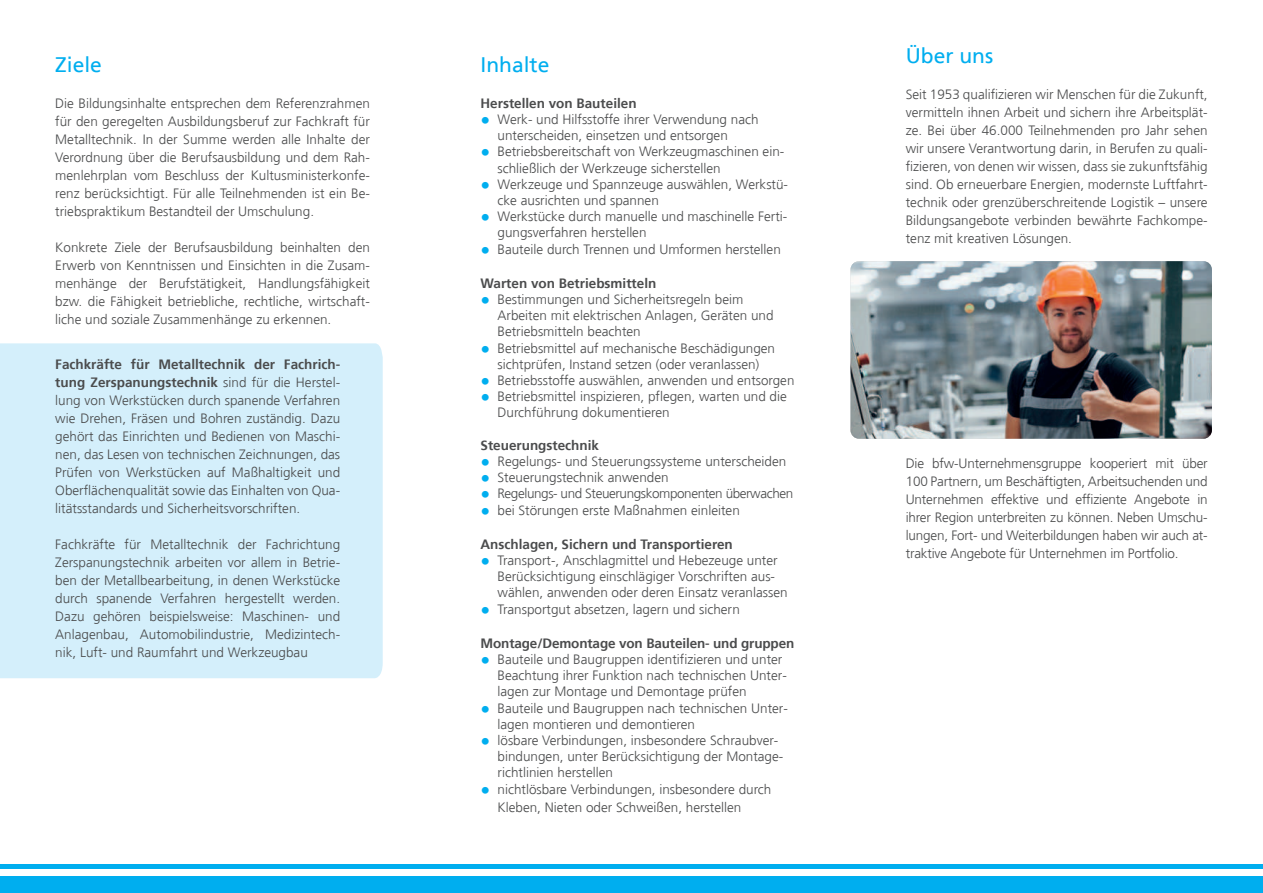
<style>
.page{position:relative;width:1263px;height:893px;background:#fff}
.page>*{position:absolute;margin:0;border:0;box-sizing:border-box;transform-origin:0 0}
.t1{font:21px "Frutiger";color:#00aeef}
.t2{font:300 13.5px/18px "Frutiger";color:#4b4c4d}
.t3{font:700 13.5px "Frutiger";color:#4b4c4d}
.t4{font:300 13.5px "Frutiger";letter-spacing:-.03em;color:#4b4c4d}
.s1{font-weight:700}
.s2{font-weight:700;font-size:19.5px;color:#00aeef}
</style>
<div class="page">
<div style="left:0;top:343px;width:383px;height:335px;background:#d4effb"></div>
<hr style="left:0;top:864px;width:1263px;height:4px;background:#00aeef">
<div style="left:0;top:877px;width:1263px;height:16px;background:#00aeef"></div>
<img style="left:850px;top:261px;width:362px;height:178px">
<h1 class="t1" style="left:55px;top:54px;width:48px">Ziele</h1>
<p class="t2" style="left:55px;top:95px;width:316px;text-align:justify">Die Bildungsinhalte entsprechen dem Referenzrahmen für den geregelten Ausbildungsberuf zur Fachkraft für Metalltechnik. In der Summe werden alle Inhalte der Verordnung über die Berufsausbildung und dem Rah&shy;menlehrplan vom Beschluss der Kultusministerkonfe&shy;renz berücksichtigt. Für alle Teilnehmenden ist ein Be&shy;triebspraktikum Bestandteil der Umschulung.</p>
<p class="t2" style="left:55px;top:239px;width:316px;text-align:justify">Konkrete Ziele der Berufsausbildung beinhalten den Erwerb von Kenntnissen und Einsichten in die Zusam&shy;menhänge der Berufstätigkeit, Handlungsfähigkeit bzw. die Fähigkeit betriebliche, rechtliche, wirtschaft&shy;liche und soziale Zusammenhänge zu erkennen.</p>
<p class="t2" style="left:55px;top:356px;width:286px;text-align:justify"><span class="s1">Fachkräfte für Metalltechnik der Fachrich&shy;tung Zerspanungstechnik</span> sind für die Herstel&shy;lung von Werkstücken durch spanende Verfahren wie Drehen, Fräsen und Bohren zuständig. Dazu gehört das Einrichten und Bedienen von Maschi&shy;nen, das Lesen von technischen Zeichnungen, das Prüfen von Werkstücken auf Maßhaltigkeit und Oberflächenqualität sowie das Einhalten von Qua&shy;litätsstandards und Sicherheitsvorschriften.</p>
<p class="t2" style="left:55px;top:536px;width:286px;text-align:justify">Fachkräfte für Metalltechnik der Fachrichtung Zerspanungstechnik arbeiten vor allem in Betrie&shy;ben der Metallbearbeitung, in denen Werkstücke durch spanende Verfahren hergestellt werden.<br>Dazu gehören beispielsweise: Maschinen- und Anlagenbau, Automobilindustrie, Medizintech&shy;nik, Luft- und Raumfahrt und Werkzeugbau</p>
<h1 class="t1" style="left:480px;top:54px;width:70px">Inhalte</h1>
<p class="t3" style="left:480px;top:98px;width:158px">Herstellen von Bauteilen</p>
<p class="t2" style="left:497px;top:112px;width:263px;line-height:16.2px;text-indent:-17px"><span class="s2">•</span> Werk- und Hilfsstoffe ihrer Verwendung nach unterscheiden, einsetzen und entsorgen</p>
<p class="t2" style="left:497px;top:145px;width:288px;line-height:16.2px;text-indent:-17px"><span class="s2">•</span> Betriebsbereitschaft von Werkzeugmaschinen ein&shy;schließlich der Werkzeuge sicherstellen</p>
<p class="t2" style="left:497px;top:177px;width:292px;line-height:16.2px;text-indent:-17px"><span class="s2">•</span> Werkzeuge und Spannzeuge auswählen, Werkstü&shy;cke ausrichten und spannen</p>
<p class="t2" style="left:497px;top:209px;width:291px;line-height:16.2px;text-indent:-17px"><span class="s2">•</span> Werkstücke durch manuelle und maschinelle Ferti&shy;gungsverfahren herstellen</p>
<p class="t2" style="left:480px;top:241px;width:302px"><span class="s2">•</span> Bauteile durch Trennen und Umformen herstellen</p>
<p class="t3" style="left:480px;top:278px;width:177px">Warten von Betriebsmitteln</p>
<p class="t2" style="left:497px;top:292px;width:278px;line-height:16.2px;text-indent:-17px"><span class="s2">•</span> Bestimmungen und Sicherheitsregeln beim<br>Arbeiten mit elektrischen Anlagen, Geräten und<br>Betriebsmitteln beachten</p>
<p class="t2" style="left:480px;top:341px;width:296px;line-height:16.2px;text-align:center"><span class="s2">•</span> Betriebsmittel auf mechanische Beschädigungen sichtprüfen, Instand setzen (oder veranlassen)</p>
<p class="t2" style="left:480px;top:372px;width:315px"><span class="s2">•</span> Betriebsstoffe auswählen, anwenden und entsorgen</p>
<p class="t2" style="left:497px;top:389px;width:291px;line-height:16.2px;text-indent:-17px"><span class="s2">•</span> Betriebsmittel inspizieren, pflegen, warten und die<br>Durchführung dokumentieren</p>
<p class="t3" style="left:480px;top:440px;width:120px">Steuerungstechnik</p>
<p class="t2" style="left:480px;top:453px;width:307px"><span class="s2">•</span> Regelungs- und Steuerungssysteme unterscheiden</p>
<p class="t2" style="left:480px;top:470px;width:190px"><span class="s2">•</span> Steuerungstechnik anwenden</p>
<p class="t4" style="left:480px;top:488px;width:314px"><span class="s2">•</span> Regelungs- und Steuerungskomponenten überwachen</p>
<p class="t2" style="left:480px;top:502px;width:261px"><span class="s2">•</span> bei Störungen erste Maßnahmen einleiten</p>
<p class="t3" style="left:480px;top:539px;width:254px">Anschlagen, Sichern und Transportieren</p>
<p class="t2" style="left:497px;top:553px;width:292px;line-height:16.2px;text-indent:-17px"><span class="s2">•</span> Transport-, Anschlagmittel und Hebezeuge unter<br>Berücksichtigung einschlägiger Vorschriften aus&shy;wählen, anwenden oder deren Einsatz veranlassen</p>
<p class="t2" style="left:480px;top:601px;width:261px"><span class="s2">•</span> Transportgut absetzen, lagern und sichern</p>
<p class="t3" style="left:480px;top:638px;width:315px">Montage/Demontage von Bauteilen- und gruppen</p>
<p class="t2" style="left:497px;top:652px;width:291px;line-height:16.2px;text-indent:-17px"><span class="s2">•</span> Bauteile und Baugruppen identifizieren und unter<br>Beachtung ihrer Funktion nach technischen Unter&shy;lagen zur Montage und Demontage prüfen</p>
<p class="t2" style="left:497px;top:701px;width:292px;line-height:16.2px;text-indent:-17px"><span class="s2">•</span> Bauteile und Baugruppen nach technischen Unter&shy;lagen montieren und demontieren</p>
<p class="t2" style="left:497px;top:733px;width:287px;line-height:16.2px;text-indent:-17px"><span class="s2">•</span> lösbare Verbindungen, insbesondere Schraubver&shy;bindungen, unter Berücksichtigung der Montage&shy;richtlinien herstellen</p>
<p class="t2" style="left:497px;top:781px;width:275px;text-indent:-17px"><span class="s2">•</span> nichtlösbare Verbindungen, insbesondere durch<br>Kleben, Nieten oder Schweißen, herstellen</p>
<h1 class="t1" style="left:906px;top:45px;width:89px">Über uns</h1>
<p class="t2" style="left:906px;top:86px;width:303px;text-align:justify">Seit 1953 qualifizieren wir Menschen für die Zukunft, vermitteln ihnen Arbeit und sichern ihre Arbeitsplät&shy;ze. Bei über 46.000 Teilnehmenden pro Jahr sehen wir unsere Verantwortung darin, in Berufen zu quali&shy;fizieren, von denen wir wissen, dass sie zukunftsfähig sind. Ob erneuerbare Energien, modernste Luftfahrt&shy;technik oder grenzüberschreitende Logistik – unsere Bildungsangebote verbinden bewährte Fachkompe&shy;tenz mit kreativen Lösungen.</p>
<p class="t2" style="left:906px;top:455px;width:303px;text-align:justify">Die bfw-Unternehmensgruppe kooperiert mit über 100 Partnern, um Beschäftigten, Arbeitsuchenden und Unternehmen effektive und effiziente Angebote in ihrer Region unterbreiten zu können. Neben Umschu&shy;lungen, Fort- und Weiterbildungen haben wir auch at&shy;traktive Angebote für Unternehmen im Portfolio.</p>
</div>
